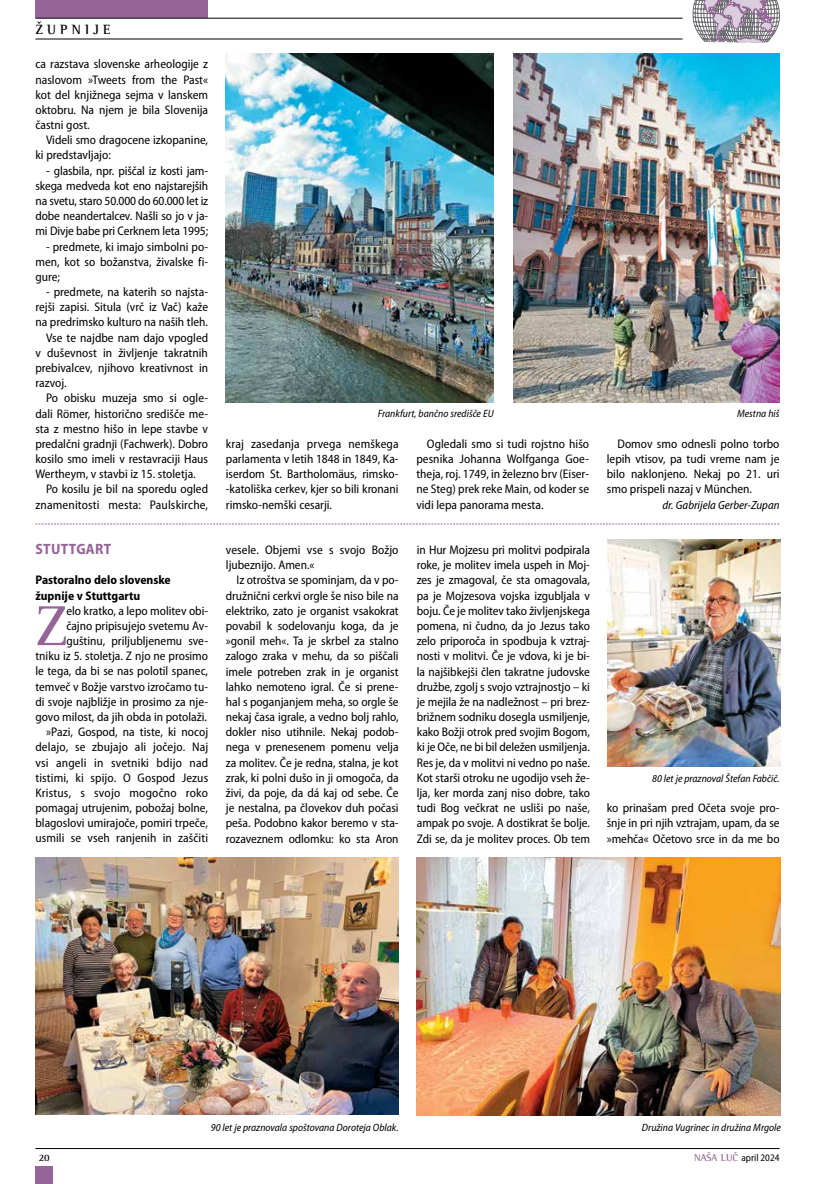
<style>
.page{position:relative;width:815px;height:1184px;background:#fff}
.page>*{position:absolute;margin:0;border:0;box-sizing:border-box;transform-origin:0 0}
.t1{font:57.62px "Rotis SI Semi Serif";color:#956597}
.t2{font:700 semi-condensed 15px "Myriad Pro";letter-spacing:.02em;color:#956597}
.t3{font:700 13.75px "Rotis SI Semi Serif";letter-spacing:.3em;color:#000}
.t4{font:semi-condensed 12.5px/15.1px "Myriad Pro";color:#000;text-align:justify}
.t5{font:700 semi-condensed 12.5px/15.1px "Myriad Pro";color:#000}
.t6{font:italic semi-condensed 11.88px "Myriad Pro";color:#000}
.t7{font:italic semi-condensed 10.62px "Myriad Pro";color:#000}
.t8{font:semi-condensed 10px "Myriad Pro";color:#000}
.t9{font:700 10px "Rotis SI Semi Serif";color:#000}
.s1{font-family:"Rotis SI Semi Serif";font-weight:700;font-stretch:normal;color:#956597}
</style>
<div class="page">
<hr style="left:35px;top:1148px;width:745px;height:1px;background:#000">
<div style="left:35px;top:0;width:173px;height:18px;background:#956597"></div>
<div style="left:35px;top:1166px;width:18px;height:17px;background:#956597"></div>
<hr style="left:35px;top:39px;width:648px;height:1px;background:#000">
<hr style="left:35px;top:18px;width:648px;height:1px;background:#000">
<svg style="left:692px;top:0;width:88px;height:43px;background:#b0a6b3"></svg>
<img style="left:226px;top:53px;width:268px;height:349px">
<img style="left:513px;top:53px;width:267px;height:349px">
<img style="left:607px;top:539px;width:173px;height:227px">
<img style="left:35px;top:857px;width:364px;height:257px">
<img style="left:417px;top:857px;width:364px;height:258px">
<svg style="left:35px;top:523px;width:745px;height:1px"></svg>
<p class="t3" style="left:35px;top:21px;width:77px">ŽUPNIJE</p>
<p class="t4" style="left:35px;top:57px;width:174px">ca razstava slovenske arheologije z naslovom »Tweets from the Past« kot del knjižnega sejma v lanskem oktobru. Na njem je bila Slovenija častni gost.</p>
<p class="t4" style="left:35px;top:133px;width:174px;text-indent:11px">Videli smo dragocene izkopanine, ki predstavljajo:</p>
<p class="t4" style="left:35px;top:163px;width:174px;text-indent:11px">- glasbila, npr. piščal iz kosti jam&shy;skega medveda kot eno najstarejših na svetu, staro 50.000 do 60.000 let iz dobe neandertalcev. Našli so jo v ja&shy;mi Divje babe pri Cerknem leta 1995;</p>
<p class="t4" style="left:35px;top:239px;width:174px;text-indent:11px">- predmete, ki imajo simbolni po&shy;men, kot so božanstva, živalske fi&shy;gure;</p>
<p class="t4" style="left:46px;top:284px;width:164px">- predmete, na katerih so najsta-</p>
<p class="t4" style="left:35px;top:300px;width:174px">rejši zapisi. Situla (vrč iz Vač) kaže</p>
<p class="t4" style="left:35px;top:315px;width:174px">na predrimsko kulturo na naših tleh.</p>
<p class="t4" style="left:46px;top:330px;width:164px">Vse te najdbe nam dajo vpogled</p>
<p class="t4" style="left:35px;top:345px;width:174px">v duševnost in življenje takratnih</p>
<p class="t4" style="left:35px;top:360px;width:174px">prebivalcev, njihovo kreativnost in</p>
<p class="t4" style="left:35px;top:376px;width:33px">razvoj.</p>
<p class="t4" style="left:46px;top:391px;width:164px">Po obisku muzeja smo si ogle-</p>
<p class="t4" style="left:35px;top:406px;width:174px">dali Römer, historično središče me-</p>
<p class="t4" style="left:35px;top:421px;width:174px">sta z mestno hišo in lepe stavbe v</p>
<p class="t4" style="left:35px;top:436px;width:174px">predalčni gradnji (Fachwerk). Dobro</p>
<p class="t4" style="left:35px;top:451px;width:174px">kosilo smo imeli v restavraciji Haus</p>
<p class="t4" style="left:35px;top:467px;width:162px">Wertheym, v stavbi iz 15. stoletja.</p>
<p class="t4" style="left:46px;top:482px;width:164px">Po kosilu je bil na sporedu ogled</p>
<p class="t4" style="left:35px;top:497px;width:174px">znamenitosti mesta: Paulskirche,</p>
<p class="t2" style="left:36px;top:540px;width:77px">STUTTGART</p>
<p class="t5" style="left:35px;top:573px;width:137px">Pastoralno delo slovenske župnije v Stuttgartu</p>
<h1 class="t1" style="left:35px;top:592px;width:32px">Z</h1>
<p class="t4" style="left:35px;top:603px;width:174px;text-align:right">elo kratko, a lepo molitev obi-<br>čajno pripisujejo svetemu Av&shy;guštinu, priljubljenemu sve-<br>tniku iz 5. stoletja. Z njo ne prosimo le tega, da bi se nas polotil spanec, temveč v Božje varstvo izročamo tu&shy;di svoje najbližje in prosimo za nje&shy;govo milost, da jih obda in potolaži. »Pazi, Gospod, na tiste, ki nocoj delajo, se zbujajo ali jočejo. Naj vsi angeli in svetniki bdijo nad tistimi, ki spijo. O Gospod Jezus Kristus, s svojo mogočno roko pomagaj utrujenim, pobožaj bolne, blagoslovi umirajoče, pomiri trpeče, usmili se vseh ranjenih in zaščiti</p>
<p class="t7" style="left:378px;top:408px;width:117px">Frankfurt, bančno središče EU</p>
<p class="t7" style="left:737px;top:408px;width:44px">Mestna hiš</p>
<p class="t4" style="left:226px;top:436px;width:174px">kraj zasedanja prvega nemškega parlamenta v letih 1848 in 1849, Ka&shy;iserdom St. Bartholomäus, rimsko--katoliška cerkev, kjer so bili kronani rimsko-nemški cesarji.</p>
<p class="t4" style="left:416px;top:436px;width:174px;text-indent:11px">Ogledali smo si tudi rojstno hišo pesnika Johanna Wolfganga Goe&shy;theja, roj. 1749, in železno brv (Eiser&shy;ne Steg) prek reke Main, od koder se vidi lepa panorama mesta.</p>
<p class="t4" style="left:607px;top:436px;width:174px;text-indent:11px">Domov smo odnesli polno torbo lepih vtisov, pa tudi vreme nam je bilo naklonjeno. Nekaj po 21. uri smo prispeli nazaj v München.</p>
<p class="t6" style="left:662px;top:498px;width:119px">dr. Gabrijela Gerber-Zupan</p>
<p class="t4" style="left:226px;top:542px;width:174px">vesele. Objemi vse s svojo Božjo ljubeznijo. Amen.«</p>
<p class="t4" style="left:226px;top:573px;width:174px;text-indent:11px">Iz otroštva se spominjam, da v po&shy;družnični cerkvi orgle še niso bile na elektriko, zato je organist vsakokrat povabil k sodelovanju koga, da je »gonil meh«. Ta je skrbel za stalno zalogo zraka v mehu, da so piščali imele potreben zrak in je organist lahko nemoteno igral. Če si prene&shy;hal s poganjanjem meha, so orgle še nekaj časa igrale, a vedno bolj rahlo, dokler niso utihnile. Nekaj podob&shy;nega v prenesenem pomenu velja za molitev. Če je redna, stalna, je kot zrak, ki polni dušo in ji omogoča, da živi, da poje, da dá kaj od sebe. Če je nestalna, pa človekov duh počasi peša. Podobno kakor beremo v sta&shy;rozaveznem odlomku: ko sta Aron</p>
<p class="t4" style="left:417px;top:542px;width:175px">in Hur Mojzesu pri molitvi podpirala roke, je molitev imela uspeh in Moj&shy;zes je zmagoval, če sta omagovala, pa je Mojzesova vojska izgubljala v boju. Če je molitev tako življenjskega pomena, ni čudno, da jo Jezus tako zelo priporoča in spodbuja k vztraj&shy;nosti v molitvi. Če je vdova, ki je bi&shy;la najšibkejši člen takratne judovske družbe, zgolj s svojo vztrajnostjo – ki je mejila že na nadležnost – pri brez&shy;brižnem sodniku dosegla usmiljenje, kako Božji otrok pred svojim Bogom, ki je Oče, ne bi bil deležen usmiljenja.<br>Res je, da v molitvi ni vedno po naše.<br>Kot starši otroku ne ugodijo vseh že&shy;lja, ker morda zanj niso dobre, tako tudi Bog večkrat ne usliši po naše, ampak po svoje. A dostikrat še bolje.<br>Zdi se, da je molitev proces. Ob tem</p>
<p class="t7" style="left:652px;top:772px;width:129px">80 let je praznoval Štefan Fabčič.</p>
<p class="t4" style="left:607px;top:800px;width:174px">ko prinašam pred Očeta svoje pro&shy;šnje in pri njih vztrajam, upam, da se »mehča« Očetovo srce in da me bo</p>
<p class="t7" style="left:211px;top:1121px;width:189px">90 let je praznovala spoštovana Doroteja Oblak.</p>
<p class="t7" style="left:642px;top:1121px;width:141px">Družina Vugrinec in družina Mrgole</p>
<p class="t9" style="left:39px;top:1151px;width:13px">20</p>
<p class="t8" style="left:694px;top:1152px;width:87px"><span class="s1">NAŠA LUČ</span> april 2024</p>
</div>
